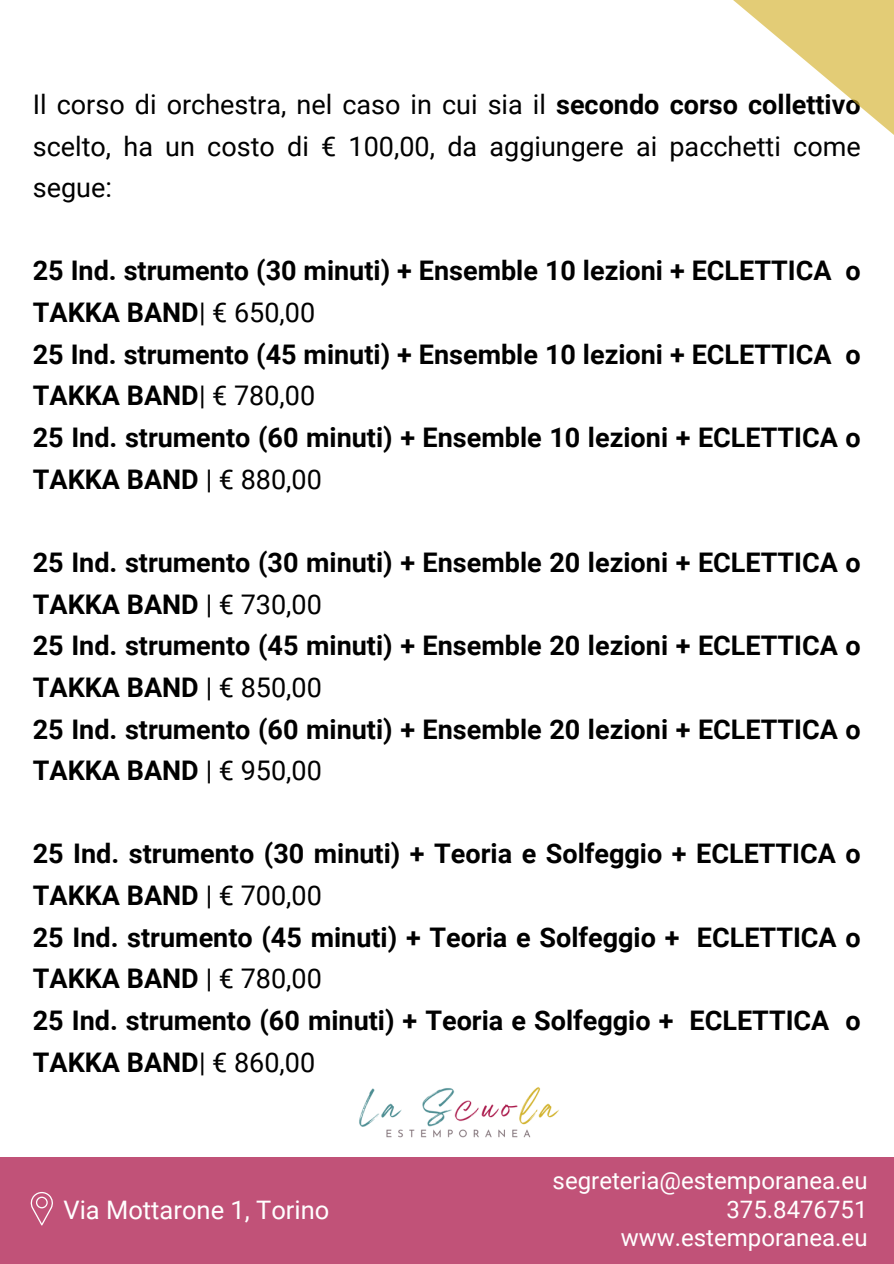
<style>
.page{position:relative;width:894px;height:1264px;background:#fff}
.page>*{position:absolute;margin:0;border:0;box-sizing:border-box;transform-origin:0 0}
.t1{font:700 27px/41.7px "Roboto";color:#000}
.t2{font:27px/41.7px "Roboto";color:#000;text-align:justify}
.t3{font:25.5px "Roboto";color:#fff}
.t4{font:24px "Roboto";color:#fff}
.s1{font-weight:700}
.s2{font-weight:400}
</style>
<div class="page">
<img style="left:359px;top:1087px;width:200px;height:51px">
<div style="left:0;top:1156px;width:893px;height:107px;background:#c15278"></div>
<svg style="left:30px;top:1192px;width:23px;height:33px"></svg>
<svg style="left:733px;top:0;width:160px;height:134px"></svg>
<p class="t2" style="left:33px;top:84px;width:829px">Il corso di orchestra, nel caso in cui sia il <span class="s1">secondo corso collettivo </span>scelto, ha un costo di € 100,00, da aggiungere ai pacchetti come segue:</p>
<h1 class="t1" style="left:33px;top:250px;width:829px">25 Ind. strumento (30 minuti) + Ensemble 10 lezioni + ECLETTICA o TAKKA BAND<span class="s2">| € 650,00<br></span>25 Ind. strumento (45 minuti) + Ensemble 10 lezioni + ECLETTICA o TAKKA BAND<span class="s2">| € 780,00<br></span>25 Ind. strumento (60 minuti) + Ensemble 10 lezioni + ECLETTICA o TAKKA BAND <span class="s2">| € 880,00</span></h1>
<h1 class="t1" style="left:33px;top:542px;width:829px">25 Ind. strumento (30 minuti) + Ensemble 20 lezioni + ECLETTICA o TAKKA BAND <span class="s2">| € 730,00<br></span>25 Ind. strumento (45 minuti) + Ensemble 20 lezioni + ECLETTICA o TAKKA BAND <span class="s2">| € 850,00<br></span>25 Ind. strumento (60 minuti) + Ensemble 20 lezioni + ECLETTICA o TAKKA BAND <span class="s2">| € 950,00</span></h1>
<h1 class="t1" style="left:33px;top:833px;width:829px">25 Ind. strumento (30 minuti) + Teoria e Solfeggio + ECLETTICA o TAKKA BAND <span class="s2">| € 700,00<br></span>25 Ind. strumento (45 minuti) + Teoria e Solfeggio + ECLETTICA o TAKKA BAND <span class="s2">| € 780,00<br></span>25 Ind. strumento (60 minuti) + Teoria e Solfeggio + ECLETTICA o TAKKA BAND<span class="s2">| € 860,00</span></h1>
<p class="t3" style="left:63px;top:1195px;width:267px">Via Mottarone 1, Torino</p>
<p class="t4" style="left:552px;top:1167px;width:316px">segreteria@estemporanea.eu</p>
<h1 class="t4" style="left:726px;top:1195px;width:143px">375.8476751</h1>
<p class="t4" style="left:620px;top:1223px;width:248px">www.estemporanea.eu</p>
</div>
